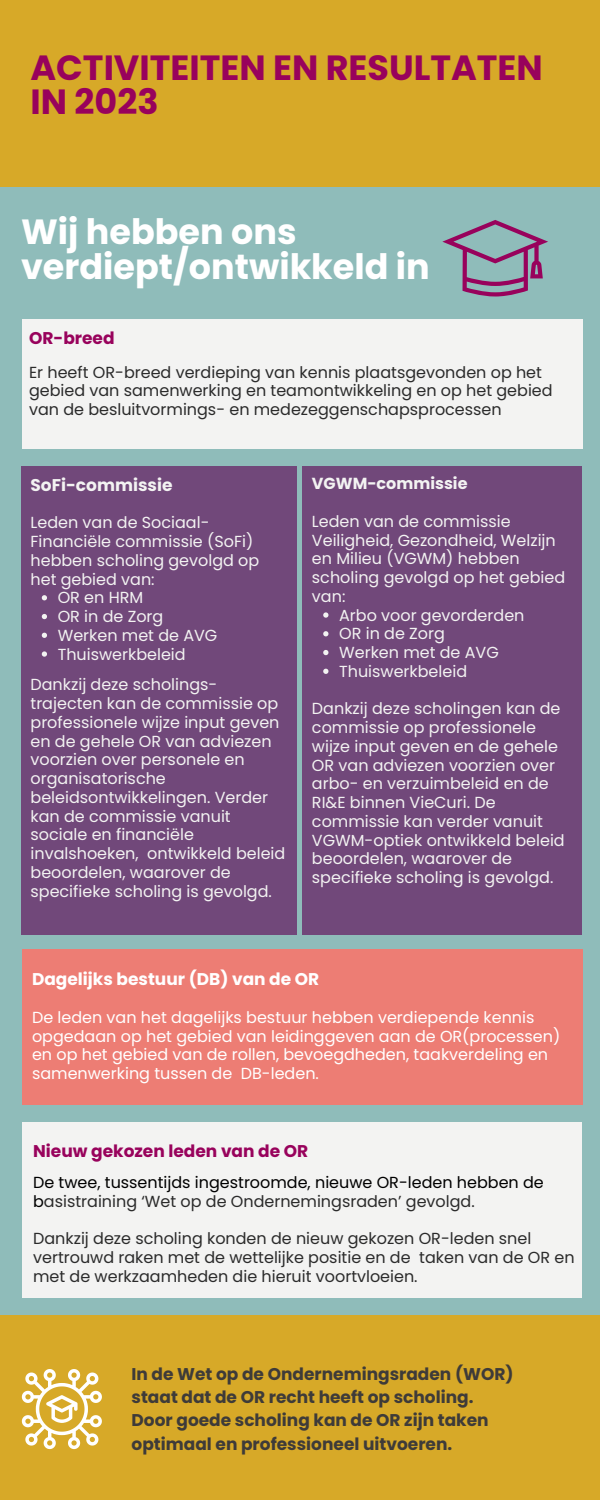
<style>
.page{position:relative;width:600px;height:1500px;background:#8fbcba}
.page>*{position:absolute;margin:0;border:0;box-sizing:border-box;transform-origin:0 0}
.t1{font:700 35px/34.5px "Poppins";color:#fff}
.t2{font:700 35px/34.5px "Poppins";color:#98025c}
.t3{font:700 17px/23.2px "Poppins";color:#3e3b39}
.t4{font:700 17px "Poppins";color:#98025c}
.t5{font:700 17px "Poppins";color:#fff}
.t6{font:700 17px "Poppins";color:#f3f3f2}
.t7{font:16px/18.8px "Poppins";color:#f3f3f2}
.t8{font:16px/18.8px "Poppins";color:#2b2b2b}
.t9{font:16px/18.8px "Poppins";color:#fff}
.t10{font:16px/18.8px "Poppins";color:#000}
.t11{font:700 16px "Poppins";color:#f3f3f2}
.s1{color:#2b2b2b}
</style>
<div class="page">
<div style="left:0;top:0;width:600px;height:186px;background:#d7a928"></div>
<div style="left:0;top:1315px;width:600px;height:185px;background:#d7a928"></div>
<div style="left:22px;top:319px;width:561px;height:129px;background:#f3f3f2"></div>
<div style="left:21px;top:466px;width:276px;height:469px;background:#71487a"></div>
<div style="left:303px;top:466px;width:279px;height:469px;background:#71487a"></div>
<svg style="left:22px;top:1369px;width:80px;height:80px"></svg>
<div style="left:22px;top:949px;width:561px;height:155px;background:#ed7d74"></div>
<div style="left:22px;top:1122px;width:560px;height:175px;background:#f3f3f2"></div>
<svg style="left:442px;top:220px;width:106px;height:76px"></svg>
<svg style="left:42px;top:595px;width:5px;height:5px"></svg>
<svg style="left:42px;top:614px;width:5px;height:5px"></svg>
<svg style="left:42px;top:633px;width:5px;height:5px"></svg>
<svg style="left:42px;top:651px;width:5px;height:6px"></svg>
<svg style="left:323px;top:612px;width:5px;height:6px"></svg>
<svg style="left:323px;top:631px;width:5px;height:5px"></svg>
<svg style="left:323px;top:650px;width:5px;height:5px"></svg>
<svg style="left:323px;top:669px;width:5px;height:5px"></svg>
<p class="t2" style="left:31px;top:50px;width:514px">ACTIVITEITEN EN RESULTATEN<br>IN 2023</p>
<h2 class="t1" style="left:21px;top:215px;width:410px">Wij hebben ons verdiept/ontwikkeld in</h2>
<h3 class="t4" style="left:29px;top:326px;width:87px">OR-breed</h3>
<p class="t8" style="left:29px;top:363px;width:515px">Er heeft OR-breed verdieping van kennis plaatsgevonden op het</p>
<h3 class="t8" style="left:29px;top:381px;width:525px">gebied van samenwerking en teamontwikkeling en op het gebied</h3>
<p class="t8" style="left:29px;top:400px;width:474px">van de besluitvormings- en medezeggenschapsprocessen</p>
<p class="t6" style="left:31px;top:473px;width:143px">SoFi-commissie</p>
<h3 class="t7" style="left:31px;top:513px;width:230px">Leden van de Sociaal-<br>Financiële commissie (SoFi) hebben scholing gevolgd op het gebied van:</h3>
<p class="t7" style="left:58px;top:588px;width:87px">OR en HRM</p>
<p class="t7" style="left:58px;top:607px;width:107px">OR in de Zorg</p>
<p class="t7" style="left:58px;top:626px;width:161px">Werken met de AVG</p>
<h3 class="t7" style="left:58px;top:645px;width:129px">Thuiswerkbeleid</h3>
<p class="t7" style="left:31px;top:675px;width:256px">Dankzij deze scholings&shy;trajecten kan de commissie op professionele wijze input geven en de gehele OR van adviezen voorzien over personele en organisatorische beleidsontwikkelingen. Verder kan de commissie vanuit sociale en financiële invalshoeken, ontwikkeld beleid beoordelen, waarover de specifieke scholing is gevolgd.</p>
<p class="t11" style="left:312px;top:473px;width:157px">VGWM-commissie</p>
<p class="t7" style="left:312px;top:512px;width:255px">Leden van de commissie<br>Veiligheid, Gezondheid, Welzijn en Milieu (VGWM) hebben scholing gevolgd op het gebied van:</p>
<p class="t7" style="left:339px;top:606px;width:187px">Arbo voor gevorderden</p>
<p class="t7" style="left:339px;top:624px;width:107px">OR in de Zorg</p>
<p class="t7" style="left:339px;top:643px;width:161px">Werken met de AVG</p>
<h3 class="t7" style="left:339px;top:662px;width:129px">Thuiswerkbeleid</h3>
<p class="t7" style="left:312px;top:699px;width:254px">Dankzij deze scholingen kan de commissie op professionele wijze input geven en de gehele<br>OR van adviezen voorzien over arbo- en verzuimbeleid en de<br>RI&amp;E binnen VieCuri. De commissie kan verder vanuit<br>VGWM-optiek ontwikkeld beleid beoordelen, waarover de specifieke scholing is gevolgd.</p>
<p class="t5" style="left:32px;top:968px;width:289px">Dagelijks bestuur (DB) van de OR</p>
<p class="t9" style="left:32px;top:1008px;width:530px">De leden van het dagelijks bestuur hebben verdiepende kennis opgedaan op het gebied van leidinggeven aan de OR(processen) en op het gebied van de rollen, bevoegdheden, taakverdeling en samenwerking tussen de DB-leden.</p>
<p class="t4" style="left:33px;top:1139px;width:277px">Nieuw gekozen leden van de OR</p>
<p class="t10" style="left:33px;top:1173px;width:512px">De twee, tussentijds ingestroomde, nieuwe OR-leden hebben de b<span class="s1">asistraining ‘Wet op de Ondernemingsraden’ gevolgd.</span></p>
<p class="t8" style="left:33px;top:1229px;width:543px">Dankzij deze scholing konden de nieuw gekozen OR-leden snel vertrouwd raken met de wettelijke positie en de taken van de OR en met de werkzaamheden die hieruit voortvloeien.</p>
<h1 class="t3" style="left:132px;top:1362px;width:383px">In de Wet op de Ondernemingsraden (WOR) staat dat de OR recht heeft op scholing.<br>Door goede scholing kan de OR zijn taken optimaal en professioneel uitvoeren.</h1>
</div>
